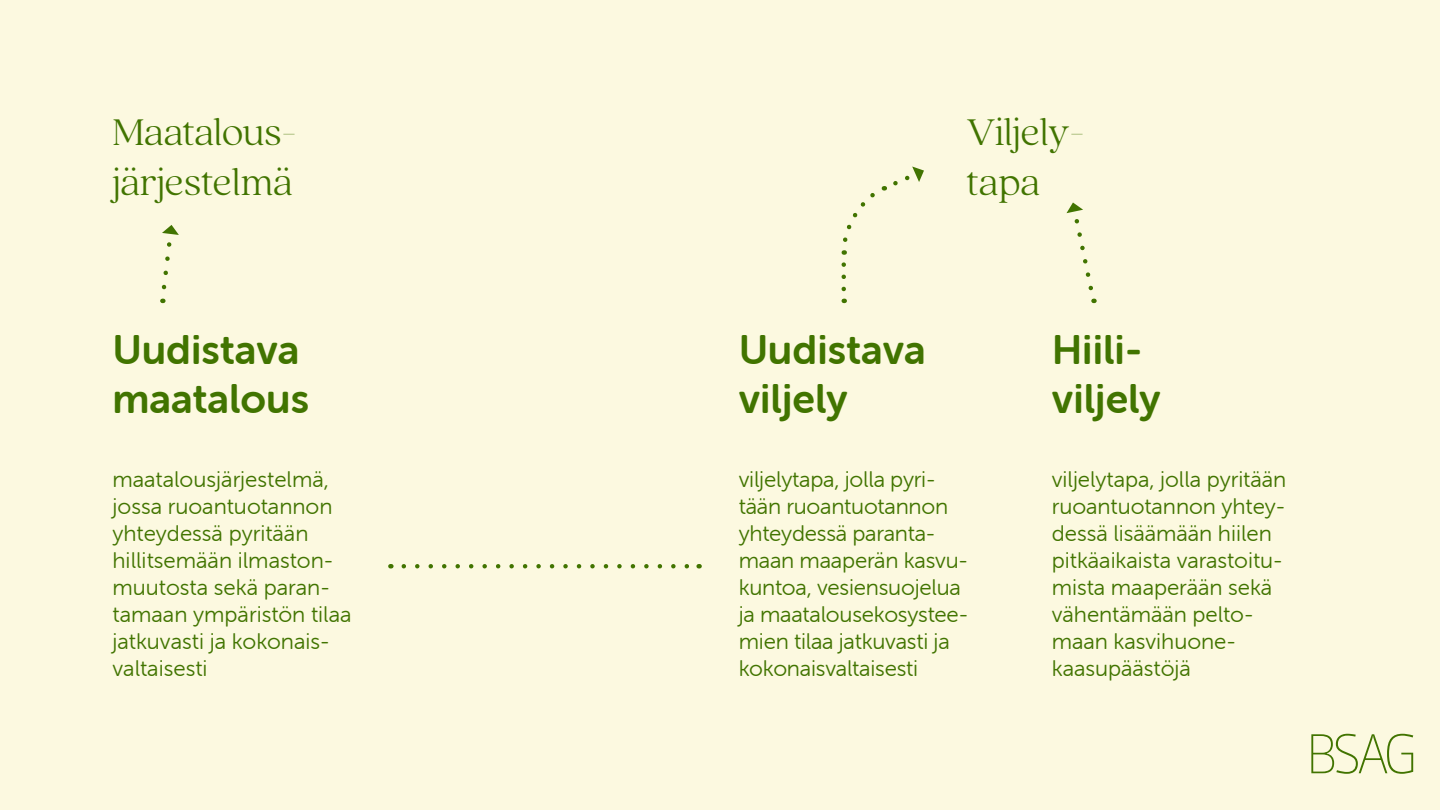
<style>
.page{position:relative;width:1440px;height:810px;background:#fcf9e0}
.page>*{position:absolute;margin:0;border:0;box-sizing:border-box;transform-origin:0 0}
.t1{font:41.25px/49.5px "Museo Sans Rounded 700";color:#417400}
.t2{font:100 41.25px/49.5px "Quincy CF";letter-spacing:-.005em;color:#417400}
.t3{font:22.5px/27px "Museo Sans Rounded 300";color:#417400}
</style>
<div class="page">
<svg style="left:1311px;top:734px;width:102px;height:40px"></svg>
<svg style="left:404px;top:564px;width:285px;height:4px"></svg>
<svg style="left:842px;top:265px;width:4px;height:38px"></svg>
<svg style="left:841px;top:167px;width:83px;height:88px"></svg>
<svg style="left:1066px;top:202px;width:31px;height:101px"></svg>
<svg style="left:160px;top:225px;width:19px;height:78px"></svg>
<p class="t2" style="left:112px;top:108px;width:186px">Maatalous&shy;järjestelmä</p>
<p class="t2" style="left:967px;top:108px;width:120px">Viljely-</p>
<p class="t2" style="left:967px;top:158px;width:75px">tapa</p>
<p class="t1" style="left:112px;top:325px;width:198px">Uudistava maatalous</p>
<p class="t1" style="left:739px;top:325px;width:189px">Uudistava</p>
<p class="t1" style="left:739px;top:375px;width:110px">viljely</p>
<p class="t3" style="left:112px;top:466px;width:241px">maatalousjärjestelmä, jossa ruoantuotannon yhteydessä pyritään hillitsemään ilmaston&shy;muutosta sekä paran&shy;tamaan ympäristön tilaa jatkuvasti ja kokonais&shy;valtaisesti</p>
<p class="t3" style="left:739px;top:466px;width:231px">viljelytapa, jolla pyri&shy;tään ruoantuotannon yhteydessä paranta&shy;maan maaperän kasvu-</p>
<p class="t3" style="left:739px;top:574px;width:231px">kuntoa, vesiensuojelua ja maatalousekosystee&shy;mien tilaa jatkuvasti ja kokonaisvaltaisesti</p>
<p class="t1" style="left:1052px;top:325px;width:92px">Hiili-</p>
<p class="t1" style="left:1052px;top:375px;width:110px">viljely</p>
<p class="t3" style="left:1052px;top:466px;width:236px">viljelytapa, jolla pyritään ruoantuotannon yhtey&shy;dessä lisäämään hiilen pitkäaikaista varastoitu&shy;mista maaperään sekä vähentämään pelto-</p>
<p class="t3" style="left:1052px;top:628px;width:186px">maan kasvihuone-</p>
<p class="t3" style="left:1052px;top:655px;width:141px">kaasupäästöjä</p>
</div>
